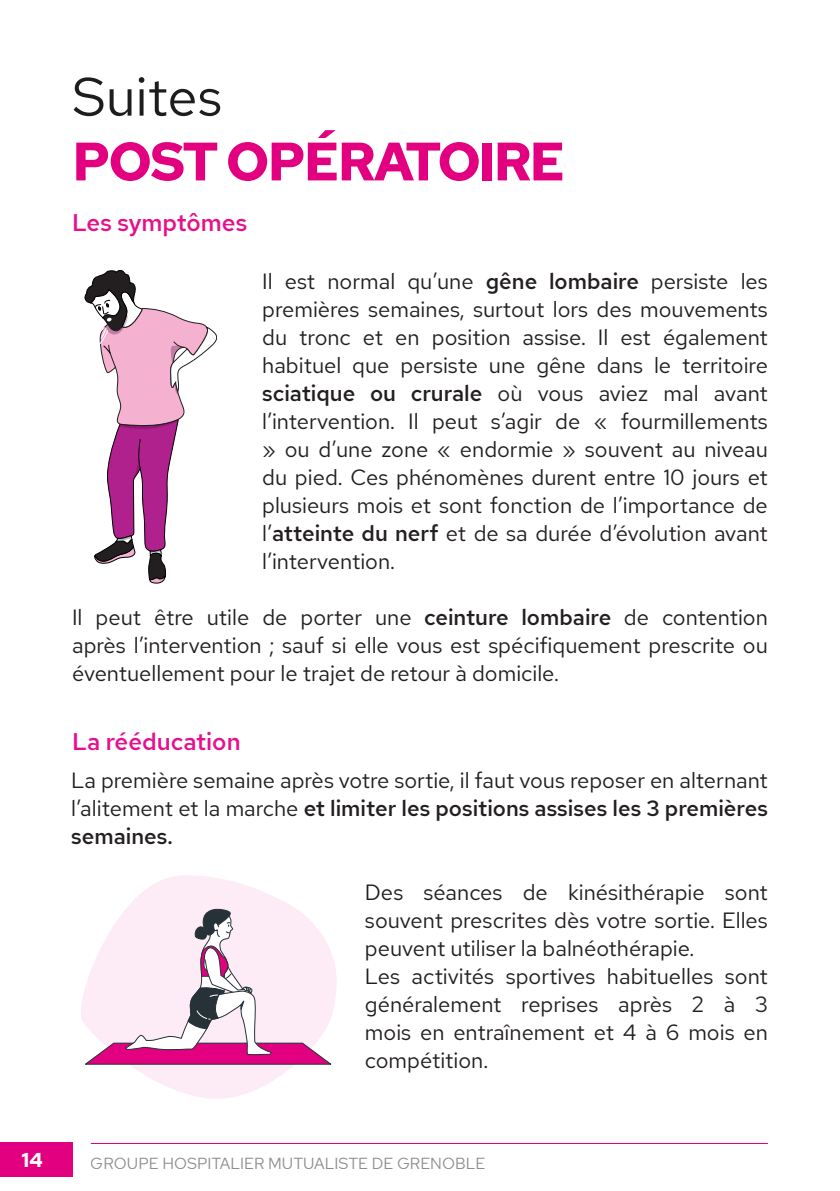
<style>
.page{position:relative;width:840px;height:1191px;background:#fff}
.page>*{position:absolute;margin:0;border:0;box-sizing:border-box;transform-origin:0 0}
.t1{font:700 54px "Red Hat Text";letter-spacing:-.04em;color:#e20080}
.t2{font:54px "Red Hat Text";color:#1e1d1d}
.t3{font:500 24px "Red Hat Text";color:#e6108d}
.t4{font:22px/28px "Red Hat Text";color:#231f20;text-align:justify}
.t5{font:700 20px "Red Hat Text";color:#fff}
.t6{font:16px "Red Hat Text";color:#1e1d1d}
.s1{font-weight:500}
</style>
<div class="page">
<hr style="left:91px;top:1143px;width:676px;height:1px;background:#e20080">
<div style="left:0;top:1142px;width:72px;height:35px;background:#e20080"></div>
<svg style="left:84px;top:270px;width:133px;height:313px"></svg>
<svg style="left:81px;top:875px;width:255px;height:223px"></svg>
<svg style="left:84px;top:908px;width:247px;height:157px;background:#ebc9dd"></svg>
<h1 class="t2" style="left:72px;top:75px;width:151px">Suites</h1>
<h1 class="t1" style="left:72px;top:138px;width:494px">POST OPÉRATOIRE</h1>
<p class="t3" style="left:72px;top:212px;width:177px">Les symptômes</p>
<p class="t4" style="left:262px;top:269px;width:507px">Il est normal qu’une <span class="s1">gêne lombaire</span> persiste les premières semaines, surtout lors des mouvements du tronc et en position assise. Il est également habituel que persiste une gêne dans le territoire <span class="s1">sciatique ou crurale</span> où vous aviez mal avant l’intervention. Il peut s’agir de « fourmillements » ou d’une zone « endormie » souvent au niveau du pied. Ces phénomènes durent entre 10 jours et plusieurs mois et sont fonction de l’importance de l’<span class="s1">atteinte du nerf</span> et de sa durée d’évolution avant l’intervention.</p>
<p class="t4" style="left:72px;top:605px;width:697px">Il peut être utile de porter une <span class="s1">ceinture lombaire</span> de contention après l’intervention ; sauf si elle vous est spécifiquement prescrite ou éventuellement pour le trajet de retour à domicile.</p>
<p class="t3" style="left:72px;top:731px;width:170px">La rééducation</p>
<p class="t4" style="left:71px;top:768px;width:698px">La première semaine après votre sortie, il faut vous reposer en alternant l’alitement et la marche <span class="s1">et limiter les positions assises les 3 premières semaines.</span></p>
<p class="t4" style="left:365px;top:880px;width:404px;text-align:left">Des séances de kinésithérapie sont souvent prescrites dès votre sortie. Elles peuvent utiliser la balnéothérapie.<br>Les activités sportives habituelles sont généralement reprises après 2 à 3 mois en entraînement et 4 à 6 mois en compétition.</p>
<p class="t5" style="left:22px;top:1151px;width:23px">14</p>
<p class="t6" style="left:91px;top:1156px;width:396px">GROUPE HOSPITALIER MUTUALISTE DE GRENOBLE</p>
</div>
